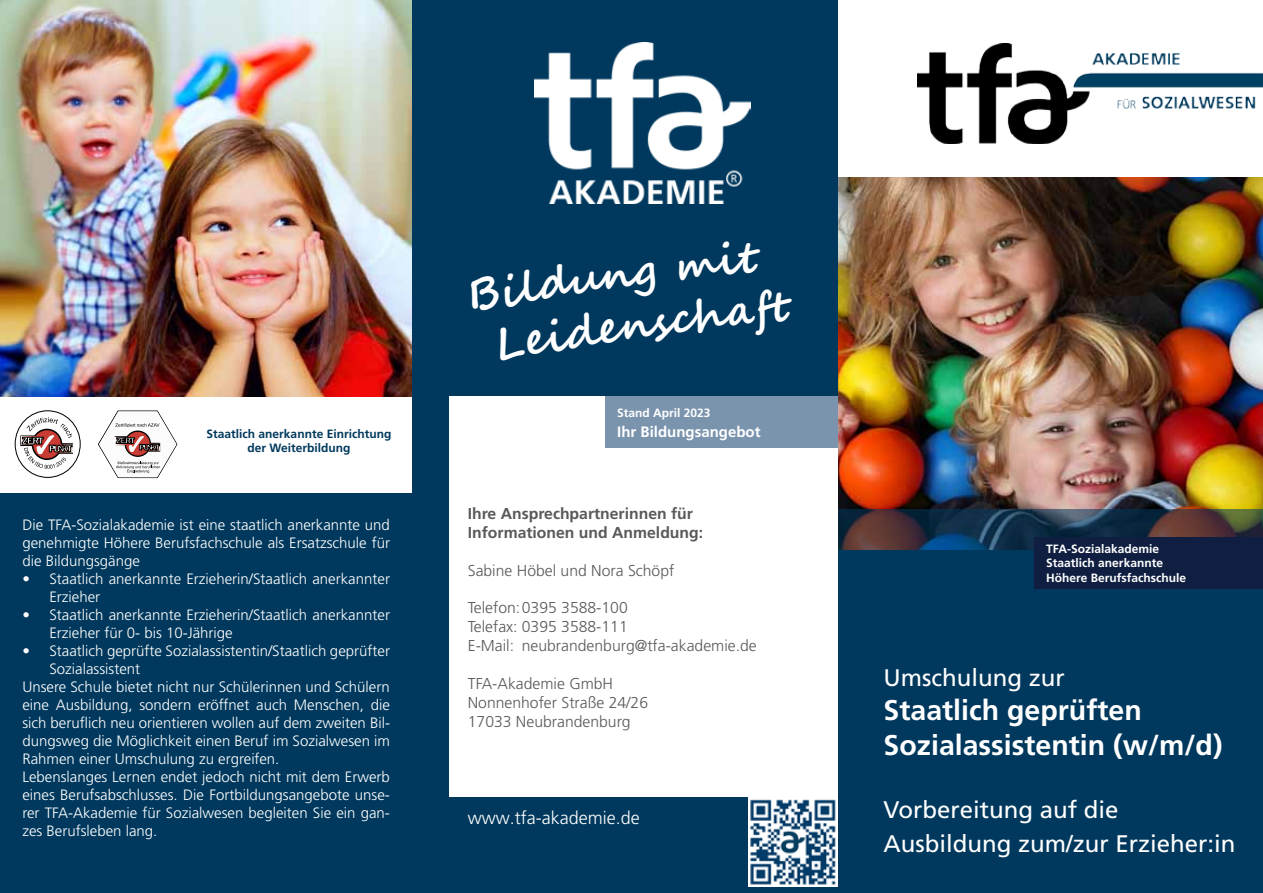
<style>
.page{position:relative;width:1263px;height:893px;background:#fff}
.page>*{position:absolute;margin:0;border:0;box-sizing:border-box;transform-origin:0 0}
.t1{font:700 43.5px/52.2px "Segoe Script";color:#fff}
.t2{font:700 28.5px/34.2px "Frutiger LT Pro";color:#fff}
.t3{font:24px/34.2px "Frutiger LT Pro";color:#fff}
.t4{font:300 18px "Frutiger LT Pro";color:#fff}
.t5{font:300 15.75px/18.9px "Frutiger LT Pro";color:#58595b}
.t6{font:700 15.75px/18.9px "Frutiger LT Pro";color:#58595b}
.t7{font:300 15px/18px "Frutiger LT Pro";color:#fff}
.t8{font:700 15px "Frutiger LT Pro";color:#fff}
.t9{font:700 12px/14.4px "Frutiger LT Pro";color:#fff}
.t10{font:700 12px/14.4px "Frutiger LT Pro";color:#00395d;text-align:center}
</style>
<div class="page">
<div style="left:0;top:493px;width:412px;height:400px;background:#00395d"></div>
<img style="left:0;top:0;width:412px;height:396px">
<div style="left:838px;top:178px;width:425px;height:715px;background:#00395d"></div>
<img style="left:838px;top:178px;width:425px;height:331px">
<svg style="left:838px;top:509px;width:425px;height:40px;background:#2c3745"></svg>
<div style="left:1035px;top:538px;width:228px;height:51px;background:#101f41"></div>
<div style="left:412px;top:0;width:426px;height:893px;background:#00395d"></div>
<div style="left:449px;top:396px;width:389px;height:401px;background:#fff"></div>
<div style="left:605px;top:396px;width:233px;height:52px;background:#7b94ae"></div>
<img style="left:748px;top:797px;width:90px;height:90px">
<img style="left:535px;top:43px;width:215px;height:161px">
<div style="left:15px;top:410px;width:66px;height:68px;border:1px solid #000;border-radius:50%"></div>
<svg style="left:20px;top:417px;width:53px;height:52px"></svg>
<svg style="left:98px;top:410px;width:80px;height:68px"></svg>
<img style="left:918px;top:44px;width:345px;height:99px">
<h1 class="t1" style="left:484px;top:268px;width:306px;text-indent:-21px;rotate:-8deg">Bildung mit<br>Leidenschaft</h1>
<p class="t9" style="left:617px;top:406px;width:95px">Stand April 2023</p>
<p class="t10" style="left:207px;top:427px;width:186px">Staatlich anerkannte Einrichtung der Weiterbildung</p>
<p class="t8" style="left:617px;top:423px;width:145px">Ihr Bildungsangebot</p>
<p class="t7" style="left:22px;top:516px;width:369px;text-align:justify">Die TFA-Sozialakademie ist eine staatlich anerkannte und genehmigte Höhere Berufsfachschule als Ersatzschule für die Bildungsgänge</p>
<p class="t7" style="left:49px;top:570px;width:342px;text-indent:-27px">• Staatlich anerkannte Erzieherin/Staatlich anerkannter<br>Erzieher</p>
<p class="t7" style="left:49px;top:606px;width:342px;text-indent:-27px">• Staatlich anerkannte Erzieherin/Staatlich anerkannter<br>Erzieher für 0- bis 10-Jährige</p>
<p class="t7" style="left:22px;top:642px;width:369px">• Staatlich geprüfte Sozialassistentin/Staatlich geprüfter</p>
<p class="t7" style="left:49px;top:660px;width:92px">Sozialassistent</p>
<p class="t7" style="left:22px;top:678px;width:369px">Unsere Schule bietet nicht nur Schülerinnen und Schülern</p>
<p class="t7" style="left:22px;top:696px;width:369px">eine Ausbildung, sondern eröffnet auch Menschen, die</p>
<p class="t7" style="left:22px;top:714px;width:369px">sich beruflich neu orientieren wollen auf dem zweiten Bil-</p>
<p class="t7" style="left:22px;top:732px;width:369px">dungsweg die Möglichkeit einen Beruf im Sozialwesen im</p>
<p class="t7" style="left:22px;top:750px;width:259px">Rahmen einer Umschulung zu ergreifen.</p>
<p class="t7" style="left:22px;top:768px;width:369px">Lebenslanges Lernen endet jedoch nicht mit dem Erwerb</p>
<p class="t7" style="left:22px;top:786px;width:369px">eines Berufsabschlusses. Die Fortbildungsangebote unse-</p>
<p class="t7" style="left:22px;top:804px;width:369px">rer TFA-Akademie für Sozialwesen begleiten Sie ein gan-</p>
<p class="t7" style="left:22px;top:822px;width:137px">zes Berufsleben lang.</p>
<p class="t6" style="left:468px;top:504px;width:237px">Ihre Ansprechpartnerinnen für<br>Informationen und Anmeldung:</p>
<p class="t5" style="left:468px;top:561px;width:208px">Sabine Höbel und Nora Schöpf</p>
<p class="t5" style="left:468px;top:599px;width:290px">Telefon:0395 3588-100<br>Telefax: 0395 3588-111<br>E-Mail: neubrandenburg@tfa-akademie.de</p>
<p class="t5" style="left:468px;top:674px;width:182px">TFA-Akademie GmbH<br>Nonnenhofer Straße 24/26<br>17033 Neubrandenburg</p>
<p class="t4" style="left:468px;top:807px;width:174px">www.tfa-akademie.de</p>
<p class="t9" style="left:1046px;top:541px;width:141px">TFA-Sozialakademie<br>Staatlich anerkannte<br>Höhere Berufsfachschule</p>
<h3 class="t3" style="left:883px;top:661px;width:183px">Umschulung zur</h3>
<h2 class="t2" style="left:883px;top:693px;width:340px">Staatlich geprüften<br>Sozialassistentin (w/m/d)</h2>
<h3 class="t3" style="left:883px;top:792px;width:353px">Vorbereitung auf die<br>Ausbildung zum/zur Erzieher:in</h3>
</div>
